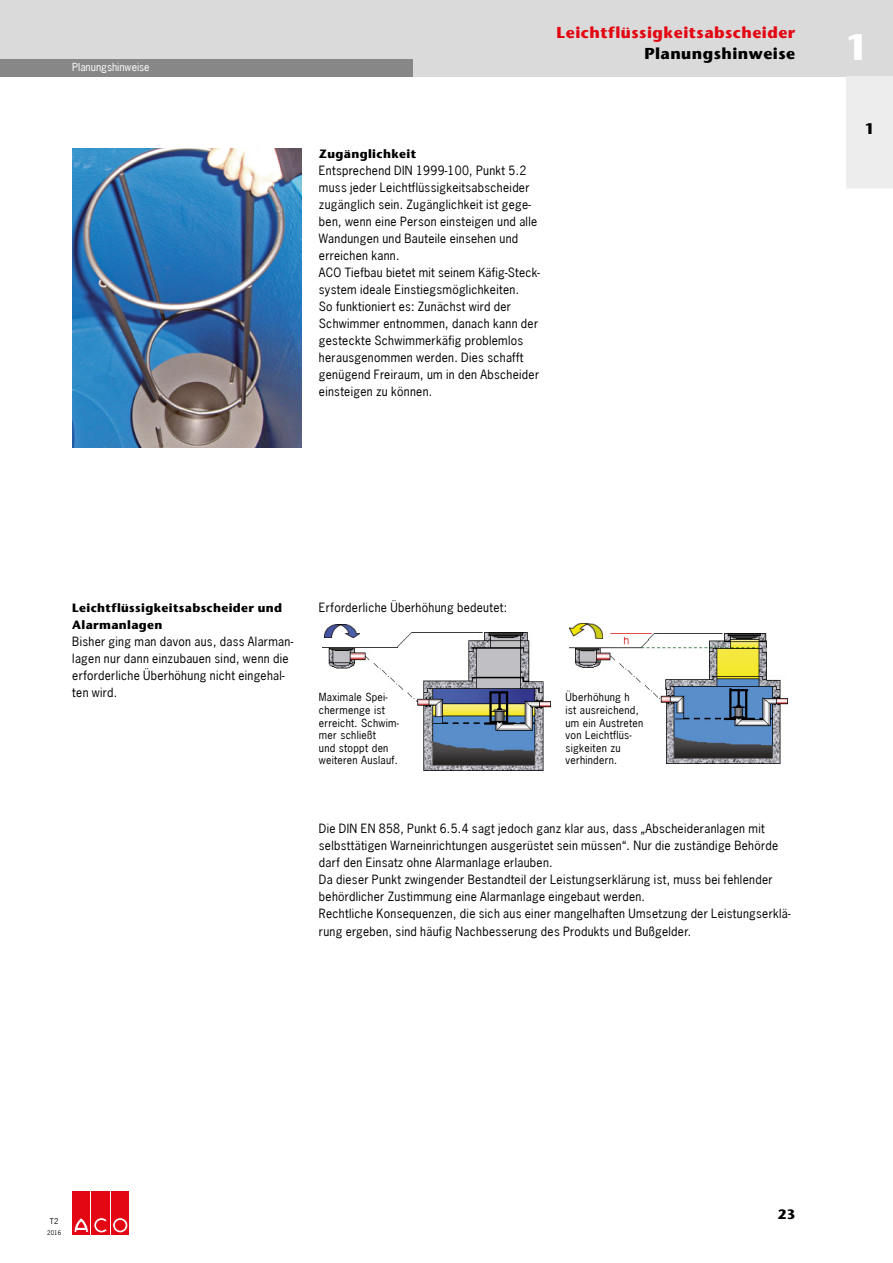
<style>
.page{position:relative;width:893px;height:1263px;background:#fff}
.page>*{position:absolute;margin:0;border:0;box-sizing:border-box;transform-origin:0 0}
.t1{font:700 36px "Stone Sans";color:#fff}
.t2{font:700 15.75px "Stone Sans";letter-spacing:.03em;color:#e30613}
.t3{font:700 15.75px "Stone Sans";letter-spacing:.03em;color:#000}
.t4{font:700 15px "Stone Sans";color:#000}
.t5{font:700 13.5px "Stone Sans";color:#000}
.t6{font:12px/17px "News Gothic";letter-spacing:.025em;color:#000}
.t7{font:700 12px/17px "Stone Sans";letter-spacing:.03em;color:#000}
.t8{font:10.5px/12.6px "News Gothic";letter-spacing:.025em;color:#000}
.t9{font:10.5px "News Gothic";letter-spacing:.005em;color:#fff}
.t10{font:7.5px "News Gothic";color:#000}
.t11{font:6px "News Gothic";color:#000}
</style>
<div class="page">
<div style="left:0;top:0;width:893px;height:77px;background:#dadada"></div>
<div style="left:72px;top:1191px;width:18px;height:43px;background:#e30613"></div>
<svg style="left:74px;top:1218px;width:14px;height:14px"></svg>
<div style="left:92px;top:1191px;width:18px;height:43px;background:#e30613"></div>
<svg style="left:94px;top:1217px;width:13px;height:16px"></svg>
<div style="left:111px;top:1191px;width:18px;height:43px;background:#e30613"></div>
<svg style="left:113px;top:1218px;width:15px;height:15px"></svg>
<div style="left:113px;top:1217px;width:15px;height:16px;border:1px solid #e30613;border-radius:50%"></div>
<div style="left:115px;top:1220px;width:10px;height:10px;background:#e30613;border-radius:50%"></div>
<div style="left:115px;top:1220px;width:10px;height:10px;border:1px solid #e30613;border-radius:50%"></div>
<div style="left:0;top:60px;width:412px;height:17px;background:#878787"></div>
<div style="left:846px;top:77px;width:47px;height:107px;background:#ededed"></div>
<div style="left:846px;top:180px;width:47px;height:9px;background:#ededed"></div>
<img style="left:570px;top:634px;width:218px;height:129px">
<img style="left:570px;top:623px;width:32px;height:16px">
<img style="left:322px;top:633px;width:228px;height:137px">
<img style="left:324px;top:624px;width:35px;height:14px">
<img style="left:72px;top:149px;width:229px;height:298px">
<p class="t9" style="left:72px;top:60px;width:79px">Planungshinweise</p>
<h2 class="t2" style="left:557px;top:23px;width:240px">Leichtflüssigkeitsabscheider</h2>
<h2 class="t3" style="left:644px;top:44px;width:152px">Planungshinweise</h2>
<p class="t7" style="left:319px;top:146px;width:99px">Zugänglichkeit</p>
<p class="t6" style="left:319px;top:162px;width:223px">Entsprechend DIN 1999-100, Punkt 5.2 muss jeder Leichtflüssigkeitsabscheider zugänglich sein. Zugänglichkeit ist gege&shy;ben, wenn eine Person einsteigen und alle Wandungen und Bauteile einsehen und erreichen kann.<br>ACO Tiefbau bietet mit seinem Käfig-Steck&shy;system ideale Einstiegsmöglichkeiten.<br>So funktioniert es: Zunächst wird der Schwimmer entnommen, danach kann der gesteckte Schwimmerkäfig problemlos herausgenommen werden. Dies schafft genügend Freiraum, um in den Abscheider einsteigen zu können.</p>
<h1 class="t1" style="left:845px;top:25px;width:24px">1</h1>
<p class="t4" style="left:865px;top:120px;width:11px">1</p>
<p class="t7" style="left:72px;top:600px;width:211px">Leichtflüssigkeitsabscheider und<br>Alarmanlagen</p>
<p class="t6" style="left:72px;top:633px;width:222px">Bisher ging man davon aus, dass Alarman&shy;lagen nur dann einzubauen sind, wenn die erforderliche Überhöhung nicht eingehal&shy;ten wird.</p>
<p class="t6" style="left:319px;top:599px;width:190px">Erforderliche Überhöhung bedeutet:</p>
<p class="t8" style="left:319px;top:691px;width:82px">Maximale Spei&shy;chermenge ist erreicht. Schwim&shy;mer schließt<br>und stoppt den weiteren Auslauf.</p>
<p class="t8" style="left:566px;top:691px;width:79px">Überhöhung h<br>ist ausreichend, um ein Austreten von Leichtflüs&shy;sigkeiten zu verhindern.</p>
<p class="t6" style="left:319px;top:820px;width:473px">Die DIN EN 858, Punkt 6.5.4 sagt jedoch ganz klar aus, dass „Abscheideranlagen mit selbsttätigen Warneinrichtungen ausgerüstet sein müssen“. Nur die zuständige Behörde darf den Einsatz ohne Alarmanlage erlauben.<br>Da dieser Punkt zwingender Bestandteil der Leistungserklärung ist, muss bei fehlender behördlicher Zustimmung eine Alarmanlage eingebaut werden.<br>Rechtliche Konsequenzen, die sich aus einer mangelhaften Umsetzung der Leistungserklä&shy;rung ergeben, sind häufig Nachbesserung des Produkts und Bußgelder.</p>
<p class="t10" style="left:50px;top:1216px;width:10px">T2</p>
<p class="t11" style="left:47px;top:1228px;width:16px">2016</p>
<p class="t5" style="left:778px;top:1206px;width:19px">23</p>
</div>
